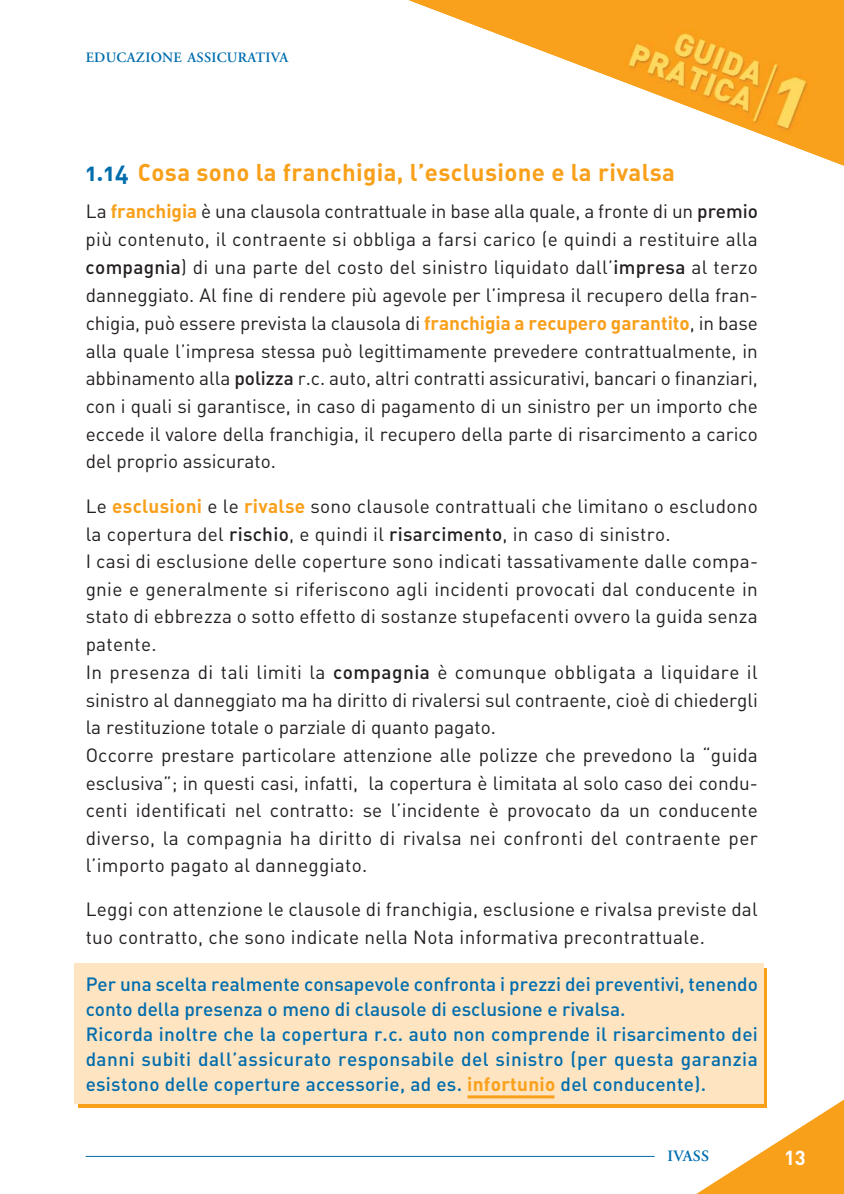
<style>
.page{position:relative;width:844px;height:1194px;background:#fff}
.page>*{position:absolute;margin:0;border:0;box-sizing:border-box;transform-origin:0 0}
.t1{font:24px "DIN Bold Alternate";letter-spacing:.015em;color:#f9a01b}
.t2{font:20px "DIN Bold";color:#fff}
.t3{font:19px/27.6px "DIN Regular Alternate";letter-spacing:.015em;color:#231f20}
.t4{font:19px/25px "DIN Medium Alternate";letter-spacing:.015em;color:#006dad}
.t5{font:600 15.8px "Adobe Garamond";letter-spacing:.02em;color:#006dad}
.t6{font:600 14.2px "Adobe Garamond";letter-spacing:.02em;color:#006dad}
.s1{color:#006dad}
.s2{font-family:"DIN Bold Alternate";color:#f9a01b}
.s3{font-family:"DIN Medium Alternate"}
</style>
<div class="page">
<svg style="left:78px;top:968px;width:688px;height:139px;background:#fab146"></svg>
<div style="left:74px;top:962px;width:689px;height:141px;background:#ffe4c1"></div>
<svg style="left:645px;top:1064px;width:198px;height:129px"></svg>
<img style="left:408px;top:0;width:435px;height:166px">
<hr style="left:86px;top:1155px;width:568px;height:1px;background:#006dad">
<hr style="left:467px;top:1095px;width:87px;height:3px;background:#f9a01b">
<p class="t6" style="left:86px;top:52px;width:204px">EDUCAZIONE ASSICURATIVA</p>
<p class="t1" style="left:86px;top:163px;width:591px"><span class="s1">1.14</span> Cosa sono la franchigia, l’esclusione e la rivalsa</p>
<p class="t3" style="left:86px;top:200px;width:673px;text-align:justify">La <span class="s2">franchigia</span> è una clausola contrattuale in base alla quale, a fronte di un <span class="s3">premio </span>più contenuto, il contraente si obbliga a farsi carico (e quindi a restituire alla <span class="s3">compagnia</span>) di una parte del costo del sinistro liquidato dall’<span class="s3">impresa</span> al terzo danneggiato. Al fine di rendere più agevole per l’impresa il recupero della fran&shy;chigia, può essere prevista la clausola di <span class="s2">franchigia a recupero garantito</span>, in base alla quale l’impresa stessa può legittimame nte prevedere contrattualmente, in abbinamento alla <span class="s3">polizza</span> r.c. auto, altri contratti assicurativi, bancari o finanziari, con i quali si garantisce, in caso di pagamento di un sinistro per un importo che eccede il valore della franchigia, il recupero della parte di risarcimento a carico del proprio assicurato.</p>
<p class="t3" style="left:86px;top:494px;width:674px">Le <span class="s2">esclusioni</span> e le <span class="s2">rivalse</span> sono clausole contrattuali che limitano o escludono la copertura del <span class="s3">rischio</span>, e quindi il <span class="s3">risarcimento</span>, in caso di sinistro.<br>I casi di esclusione delle coperture sono indicati tassativamente dalle compa&shy;gnie e generalmente si riferiscono agli incidenti provocati dal conducente in stato di ebbrezza o sotto effetto di sostanze stupefacenti ovvero la guida senza patente.<br>In presenza di tali limiti la <span class="s3">compagnia</span> è comunque obbligata a liquidare il sinistro al danneggiato ma ha diritto di rivalersi sul contraente, cioè di chiedergli la restituzione totale o parziale di quanto pagato.<br>Occorre prestare particolare attenzione alle polizze che prevedono la “guida esclusiva”; in questi casi, infatti, la copertura è limitata al solo caso dei condu&shy;centi identificati nel contratto: se l’incidente è provocato da un conducente diverso, la compagnia ha diritto di rivalsa nei confronti del contraente per l’importo pagato al danneggiato.</p>
<p class="t3" style="left:86px;top:897px;width:673px">Leggi con attenzione le clausole di franchigia, esclusione e rivalsa previste dal tuo contratto, che sono indicate nella Nota informativa precontrattuale.</p>
<p class="t4" style="left:86px;top:973px;width:673px">Per una scelta realmente consapevole confronta i prezzi dei preventivi, tenendo conto della presenza o meno di clausole di esclusione e rivalsa.<br>Ricorda inoltre che la copertura r.c. auto non comprende il risarcimento dei danni subiti dall’assicurato responsabile del sinistro (per questa garanzia esistono delle coperture accessorie, ad es. <span class="s2">infortunio</span> del conducente).</p>
<p class="t5" style="left:667px;top:1149px;width:43px">IVASS</p>
<p class="t2" style="left:784px;top:1145px;width:23px">13</p>
</div>
